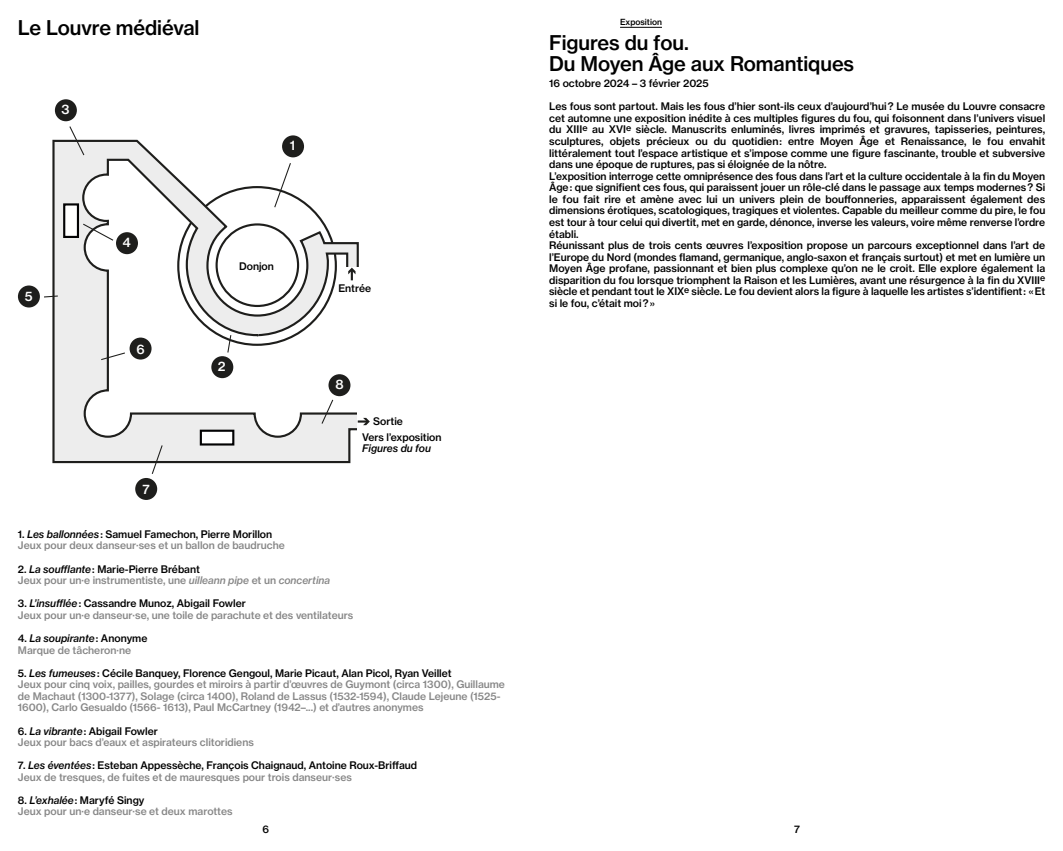
<style>
.page{position:relative;width:1063px;height:851px;background:#fff}
.page>*{position:absolute;margin:0;border:0;box-sizing:border-box;transform-origin:0 0}
.t1{font:20px/21.2px "N Haas Grotesk TX Pro 65 Md";letter-spacing:-.005em;color:#000}
.t2{font:12.88px "N Haas Grotesk TX Pro 65 Md";color:#fff}
.t3{font:10.25px/11.6px "N Haas Grotesk TX Pro 65 Md";color:#000}
.t4{font:10.25px/11.5px "N Haas Grotesk TX Pro 65 Md";color:#878787}
.t5{font:10.25px "N Haas Grotesk TX Pro 66 Md It";color:#000}
.t6{font:8.38px "N Haas Grotesk TX Pro 65 Md";color:#000}
.s1{color:#000}
.s2{font-family:"N Haas Grotesk TX Pro 66 Md It";color:#000}
.s3{font-family:"N Haas Grotesk TX Pro 66 Md It"}
.s4{font-family:"N Haas Grotesk TX Pro 65 Md"}
.s5{color:#878787}
</style>
<div class="page">
<hr style="left:620px;top:27px;width:42px;height:1px;background:#000">
<div style="left:55px;top:99px;width:22px;height:22px;background:#1e1e1c;border-radius:50%"></div>
<div style="left:18px;top:285px;width:22px;height:22px;background:#1e1e1c;border-radius:50%"></div>
<div style="left:135px;top:478px;width:22px;height:22px;background:#1e1e1c;border-radius:50%"></div>
<svg style="left:334px;top:242px;width:25px;height:222px"></svg>
<svg style="left:44px;top:126px;width:290px;height:348px"></svg>
<div style="left:200px;top:429px;width:34px;height:16px;background:#fff;border:2px solid #020203"></div>
<div style="left:63px;top:203px;width:16px;height:35px;background:#fff;border:2px solid #020203"></div>
<div style="left:345px;top:267px;width:19px;height:6px;background:#fff"></div>
<div style="left:357px;top:411px;width:5px;height:20px;background:#fff"></div>
<svg style="left:358px;top:418px;width:12px;height:7px"></svg>
<svg style="left:348px;top:267px;width:8px;height:13px"></svg>
<div style="left:130px;top:337px;width:22px;height:22px;background:#1e1e1c;border-radius:50%"></div>
<div style="left:328px;top:374px;width:22px;height:22px;background:#1e1e1c;border-radius:50%"></div>
<h1 class="t1" style="left:18px;top:17px;width:183px">Le Louvre médiéval</h1>
<p class="t2" style="left:61px;top:101px;width:10px">3</p>
<p class="t2" style="left:25px;top:289px;width:9px">5</p>
<p class="t2" style="left:123px;top:234px;width:10px">4</p>
<p class="t2" style="left:136px;top:341px;width:10px">6</p>
<p class="t2" style="left:143px;top:481px;width:9px">7</p>
<p class="t2" style="left:290px;top:137px;width:7px">1</p>
<p class="t3" style="left:239px;top:260px;width:36px">Donjon</p>
<p class="t2" style="left:218px;top:358px;width:9px">2</p>
<p class="t3" style="left:338px;top:282px;width:34px">Entrée</p>
<p class="t2" style="left:336px;top:376px;width:10px">8</p>
<p class="t3" style="left:362px;top:414px;width:81px;line-height:15.1px;text-indent:11px">Sortie<br>Vers l’exposition</p>
<p class="t5" style="left:362px;top:442px;width:70px">Figures du fou</p>
<p class="t4" style="left:18px;top:528px;width:268px"><span class="s1">1.</span> <span class="s2">Les ballonnées</span> <span class="s1">: Samuel Famechon, Pierre Morillon<br></span>Jeux pour deux danseur·ses et un ballon de baudruche</p>
<p class="t4" style="left:18px;top:563px;width:314px"><span class="s1">2.</span> <span class="s2">La soufflante</span> <span class="s1">: Marie-Pierre Brébant<br></span>Jeux pour un·e instrumentiste, une <span class="s3">uilleann pipe</span> et un <span class="s3">concertina</span></p>
<p class="t4" style="left:18px;top:597px;width:337px"><span class="s1">3.</span> <span class="s2">L’insufflée</span> <span class="s1">: Cassandre Munoz, Abigail Fowler<br></span>Jeux pour un·e danseur·se, une toile de parachute et des ventilateurs</p>
<p class="t5" style="left:18px;top:631px;width:131px"><span class="s4">4.</span> La soupirante <span class="s4">: Anonyme</span></p>
<p class="t4" style="left:18px;top:644px;width:115px">Marque de tâcheron·ne</p>
<p class="t4" style="left:18px;top:667px;width:489px"><span class="s1">5.</span> <span class="s2">Les fumeuses</span> <span class="s1">: Cécile Banquey, Florence Gengoul, Marie Picaut, Alan Picol, Ryan Veillet<br></span>Jeux pour cinq voix, pailles, gourdes et miroirs à partir d’œuvres de Guymont (circa 1300), Guillaume de Machaut (1300-1377), Solage (circa 1400), Roland de Lassus (1532-1594), Claude Lejeune (1525- 1600), Carlo Gesualdo (1566- 1613), Paul McCartney (1942–...) et d’autres anonymes</p>
<p class="t4" style="left:18px;top:724px;width:237px"><span class="s1">6.</span> <span class="s2">La vibrante</span> <span class="s1">: Abigail Fowler<br></span>Jeux pour bacs d’eaux et aspirateurs clitoridiens</p>
<p class="t3" style="left:18px;top:759px;width:401px">7. <span class="s3">Les éventées</span> : Esteban Appessèche, François Chaignaud, Antoine Roux-Briffaud<br><span class="s5">Jeux de tresques, de fuites et de mauresques pour trois danseur·ses</span></p>
<p class="t4" style="left:18px;top:794px;width:216px"><span class="s1">8.</span> <span class="s2">L’exhalée</span> <span class="s1">: Maryfé Singy<br></span>Jeux pour un·e danseur·se et deux marottes</p>
<p class="t6" style="left:620px;top:17px;width:43px">Exposition</p>
<h1 class="t1" style="left:549px;top:32px;width:307px">Figures du fou.<br>Du Moyen Âge aux Romantiques</h1>
<p class="t3" style="left:549px;top:78px;width:161px">16 octobre 2024 – 3 février 2025</p>
<p class="t3" style="left:549px;top:101px;width:498px">Les fous sont partout. Mais les fous d’hier sont-ils ceux d’aujourd’hui ? Le musée du Louvre consacre cet automne une exposition inédite à ces multiples figures du fou, qui foisonnent dans l’univers visuel du XIII<sup>e</sup> au XVI<sup>e</sup> siècle. Manuscrits enluminés, livres imprimés et gravures, tapisseries, peintures, sculptures, objets précieux ou du quotidien : entre Moyen Âge et Renaissance, le fou envahit littéralement tout l’espace artistique et s’impose comme une figure fascinante, trouble et subversive dans une époque de ruptures, pas si éloignée de la nôtre.<br>L’exposition interroge cette omniprésence des fous dans l’art et la culture occidentale à la fin du Moyen Âge : que signifient ces fous, qui paraissent jouer un rôle-clé dans le passage aux temps modernes ? Si le fou fait rire et amène avec lui un univers plein de bouffonneries, apparaissent également des dimensions érotiques, scatologiques, tragiques et violentes. Capable du meilleur comme du pire, le fou est tour à tour celui qui divertit, met en garde, dénonce, inverse les valeurs, voire même renverse l’ordre établi.<br>Réunissant plus de trois cents œuvres l’exposition propose un parcours exceptionnel dans l’art de l’Europe du Nord (mondes flamand, germanique, anglo-saxon et français surtout) et met en lumière un Moyen Âge profane, passionnant et bien plus complexe qu’on ne le croit. Elle explore également la disparition du fou lorsque triomphent la Raison et les Lumières, avant une résurgence à la fin du XVIII<sup>e </sup>siècle et pendant tout le XIX<sup>e</sup> siècle. Le fou devient alors la figure à laquelle les artistes s’identifient : « Et si le fou, c’était moi ? »</p>
<p class="t3" style="left:262px;top:823px;width:8px">6</p>
<p class="t3" style="left:794px;top:823px;width:7px">7</p>
</div>
